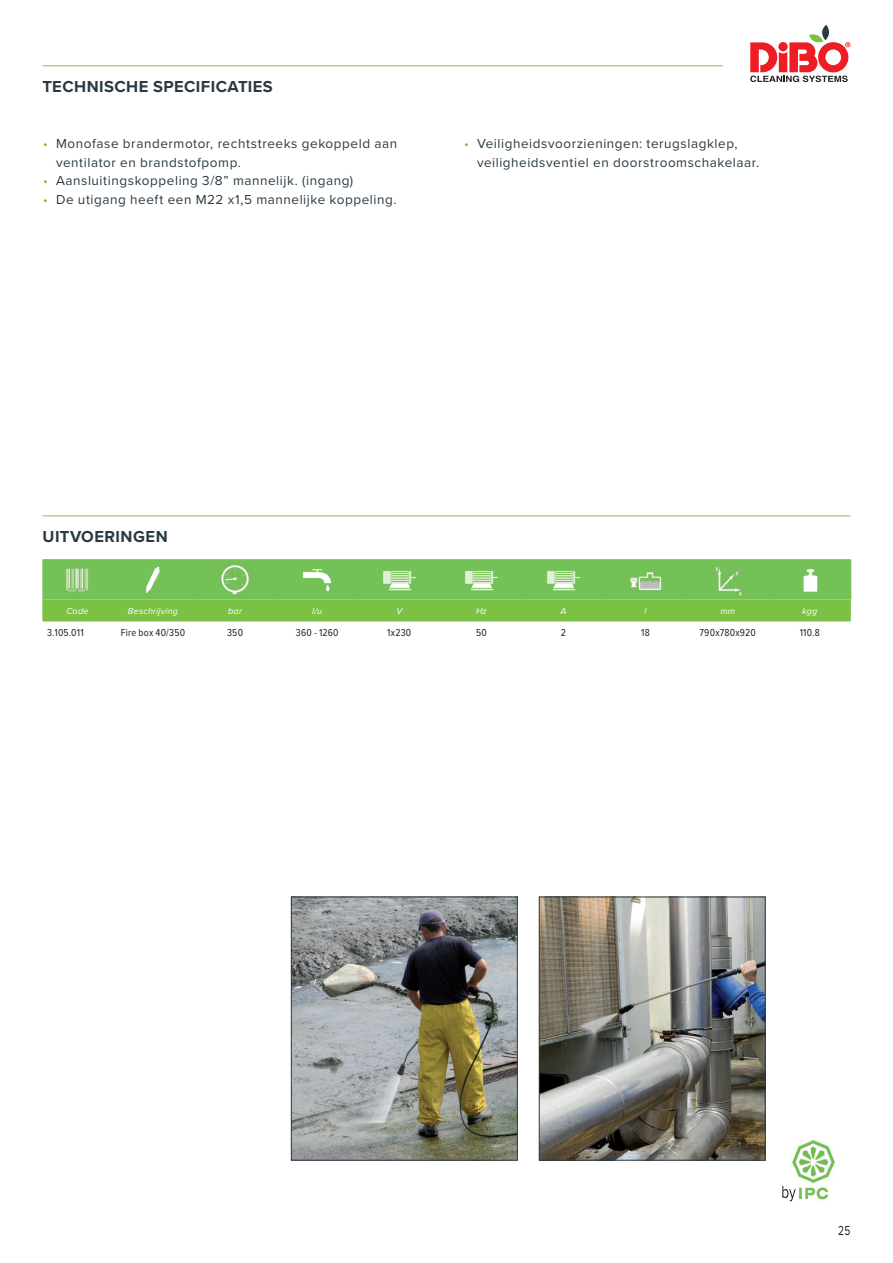
<style>
.page{position:relative;width:893px;height:1263px;background:#fff}
.page>*{position:absolute;margin:0;border:0;box-sizing:border-box;transform-origin:0 0}
.t1{font:700 16.5px "Proxima Nova";letter-spacing:.025em;color:#293a45}
.t2{font:13.5px/18.8px "Proxima Nova";letter-spacing:.04em;color:#293a45}
.t3{font:13.5px "Proxima Nova";color:#231f20;scale:.75 1}
.t4{font:10.5px "Proxima Nova Cond";letter-spacing:.02em;color:#231f20}
.t5{font:italic 9px "Proxima Nova";letter-spacing:.02em;color:#fff}
.s1{color:#7bc144}
</style>
<div class="page">
<svg style="left:750px;top:25px;width:100px;height:57px"></svg>
<img style="left:782px;top:1140px;width:53px;height:62px">
<img style="left:782px;top:1186px;width:14px;height:15px">
<img style="left:541px;top:899px;width:222px;height:259px">
<div style="left:539px;top:897px;width:226px;height:263px;border:1px solid #293a45"></div>
<img style="left:293px;top:899px;width:222px;height:259px">
<div style="left:291px;top:897px;width:226px;height:263px;border:1px solid #293a45"></div>
<hr style="left:43px;top:66px;width:680px;height:1px;background:#7bc144">
<hr style="left:43px;top:516px;width:807px;height:1px;background:#7bc144">
<svg style="left:43px;top:560px;width:808px;height:61px;background:#77c14f"></svg>
<hr style="left:43px;top:621px;width:69px;height:1px;background:#7bc144">
<hr style="left:112px;top:621px;width:82px;height:1px;background:#7bc144">
<hr style="left:194px;top:621px;width:82px;height:1px;background:#7bc144">
<hr style="left:276px;top:621px;width:82px;height:1px;background:#7bc144">
<hr style="left:358px;top:621px;width:82px;height:1px;background:#7bc144">
<hr style="left:440px;top:621px;width:82px;height:1px;background:#7bc144">
<hr style="left:522px;top:621px;width:83px;height:1px;background:#7bc144">
<hr style="left:605px;top:621px;width:82px;height:1px;background:#7bc144">
<hr style="left:687px;top:621px;width:82px;height:1px;background:#7bc144">
<hr style="left:769px;top:621px;width:82px;height:1px;background:#7bc144">
<hr style="left:43px;top:559px;width:69px;height:1px;background:#74c158">
<hr style="left:43px;top:560px;width:1px;height:40px;background:#74c158">
<hr style="left:112px;top:559px;width:82px;height:1px;background:#74c158">
<hr style="left:112px;top:560px;width:1px;height:40px;background:#74c158">
<hr style="left:194px;top:559px;width:82px;height:1px;background:#74c158">
<hr style="left:194px;top:560px;width:1px;height:40px;background:#74c158">
<hr style="left:276px;top:559px;width:82px;height:1px;background:#74c158">
<hr style="left:276px;top:560px;width:1px;height:40px;background:#74c158">
<hr style="left:358px;top:559px;width:82px;height:1px;background:#74c158">
<hr style="left:358px;top:560px;width:1px;height:40px;background:#74c158">
<hr style="left:440px;top:559px;width:82px;height:1px;background:#74c158">
<hr style="left:440px;top:560px;width:1px;height:40px;background:#74c158">
<hr style="left:522px;top:559px;width:83px;height:1px;background:#74c158">
<hr style="left:522px;top:560px;width:1px;height:40px;background:#74c158">
<hr style="left:605px;top:559px;width:82px;height:1px;background:#74c158">
<hr style="left:604px;top:560px;width:1px;height:40px;background:#74c158">
<hr style="left:687px;top:559px;width:82px;height:1px;background:#74c158">
<hr style="left:686px;top:560px;width:1px;height:40px;background:#74c158">
<hr style="left:769px;top:559px;width:82px;height:1px;background:#74c158">
<hr style="left:768px;top:560px;width:1px;height:40px;background:#74c158">
<hr style="left:850px;top:560px;width:1px;height:40px;background:#74c158">
<img style="left:61px;top:563px;width:33px;height:33px">
<img style="left:137px;top:563px;width:32px;height:33px">
<img style="left:219px;top:563px;width:32px;height:33px">
<img style="left:301px;top:563px;width:33px;height:33px">
<img style="left:382px;top:562px;width:35px;height:35px">
<img style="left:464px;top:562px;width:35px;height:35px">
<img style="left:546px;top:562px;width:35px;height:35px">
<img style="left:629px;top:563px;width:33px;height:33px">
<img style="left:711px;top:563px;width:33px;height:33px">
<img style="left:793px;top:563px;width:33px;height:33px">
<p class="t1" style="left:43px;top:74px;width:232px">TECHNISCHE SPECIFICATIES</p>
<p class="t2" style="left:56px;top:133px;width:343px;text-indent:-13px"><span class="s1">•</span> Monofase brandermotor, rechtstreeks gekoppeld aan ventilator en brandstofpomp.</p>
<p class="t2" style="left:43px;top:171px;width:311px"><span class="s1">•</span> Aansluitingskoppeling 3/8” mannelijk. (ingang)</p>
<p class="t2" style="left:43px;top:190px;width:355px"><span class="s1">•</span> De utigang heeft een M22 x1,5 mannelijke koppeling.</p>
<p class="t2" style="left:477px;top:133px;width:284px;text-indent:-13px"><span class="s1">•</span> Veiligheidsvoorzieningen: terugslagklep, veiligheidsventiel en doorstroomschakelaar.</p>
<p class="t1" style="left:43px;top:524px;width:127px">UITVOERINGEN</p>
<p class="t5" style="left:66px;top:604px;width:24px">Code</p>
<p class="t5" style="left:128px;top:604px;width:52px">Beschrijving</p>
<p class="t5" style="left:228px;top:604px;width:15px">bar</p>
<p class="t5" style="left:312px;top:604px;width:11px">l/u</p>
<p class="t5" style="left:396px;top:604px;width:7px">V</p>
<p class="t5" style="left:476px;top:604px;width:12px">Hz</p>
<p class="t5" style="left:560px;top:604px;width:7px">A</p>
<p class="t5" style="left:645px;top:604px;width:4px">l</p>
<p class="t5" style="left:720px;top:604px;width:16px">mm</p>
<p class="t5" style="left:802px;top:604px;width:17px">kgg</p>
<p class="t4" style="left:47px;top:625px;width:38px">3.105.011</p>
<p class="t4" style="left:121px;top:625px;width:66px">Fire box 40/350</p>
<p class="t4" style="left:227px;top:625px;width:17px">350</p>
<p class="t4" style="left:296px;top:625px;width:44px">360 - 1260</p>
<p class="t4" style="left:387px;top:625px;width:26px">1x230</p>
<p class="t4" style="left:476px;top:625px;width:12px">50</p>
<p class="t4" style="left:561px;top:625px;width:7px">2</p>
<p class="t4" style="left:641px;top:625px;width:10px">18</p>
<p class="t4" style="left:700px;top:625px;width:58px">790x780x920</p>
<p class="t4" style="left:800px;top:625px;width:22px">110.8</p>
<p class="t3" style="left:838px;top:1221px;width:18px">25</p>
</div>
